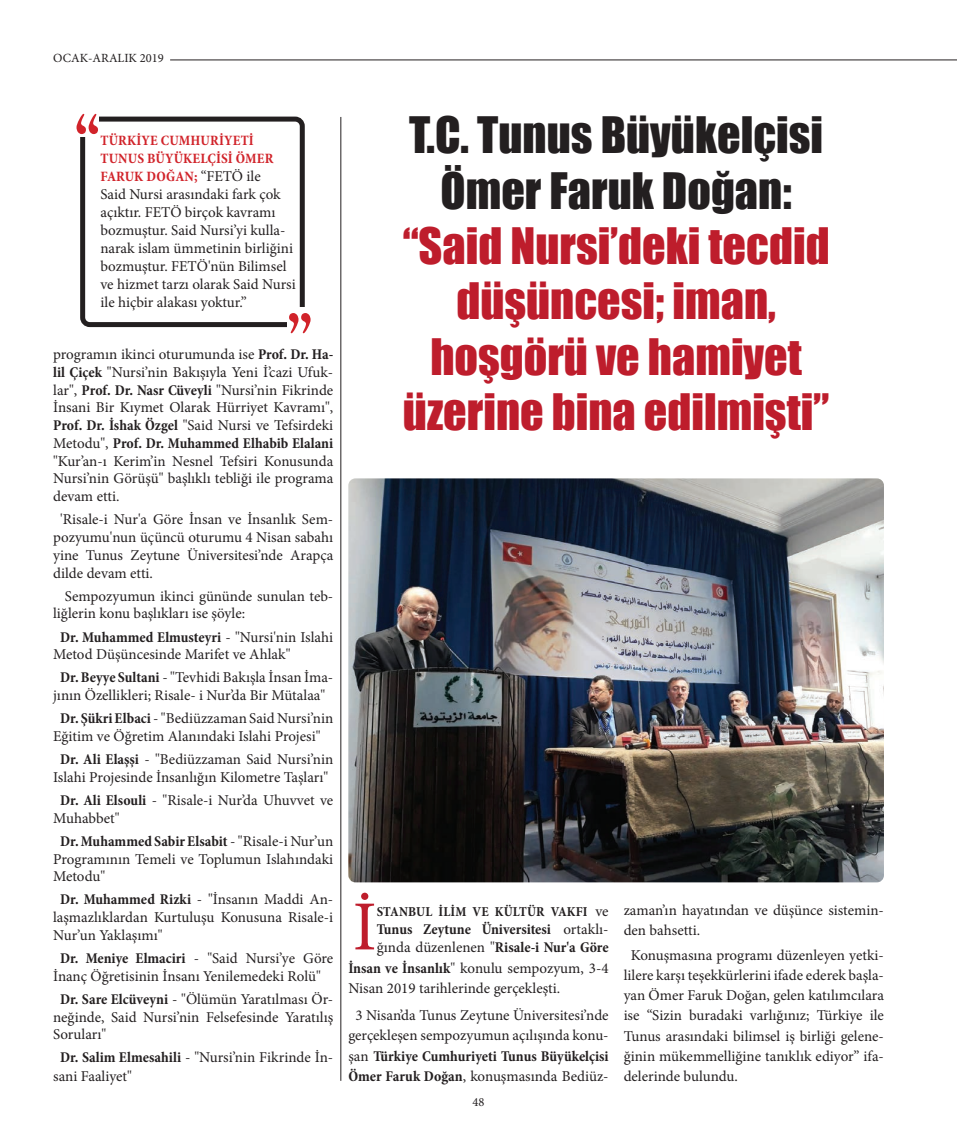
<style>
.page{position:relative;width:957px;height:1134px;background:#fff}
.page>*{position:absolute;margin:0;border:0;box-sizing:border-box;transform-origin:0 0}
.Paragraf{font:70.38px "Minion Pro";color:#be1d2c}
.BAŞLIK{font:46.12px/55.4px "Impact";color:#be1d2c;text-align:center}
.Ana_yazı{font:15px/17.8px "Minion Pro";color:#231f20}
.Paragraf-2{font:15px/20.2px "Minion Pro";color:#231f20}
.Paragraf-3{font:700 condensed 15px/18px "Minion Pro";color:#231f20}
.Ana_yazı-2{font:700 condensed 14.38px/17.6px "Minion Pro";letter-spacing:.01em;color:#d1232a}
.Paragraf-4{font:700 condensed 13.75px "Minion Pro";letter-spacing:.01em;color:#231f20}
.t1{font:12.5px "Minion Pro";color:#231f20}
.s1{font-weight:400;font-stretch:normal;font-size:15px;color:#231f20}
.s2{font-weight:700;font-stretch:condensed}
.s3{color:#231f20}
.s4{font-weight:400;font-stretch:normal;font-size:15px}
.s5{font-weight:400;font-stretch:normal}
</style>
<div class="page">
<hr style="left:170px;top:60px;width:787px;height:1px;background:#231f20">
<img style="left:348px;top:478px;width:536px;height:404px">
<hr style="left:340px;top:117px;width:1px;height:964px;background:#231f20">
<div style="left:80px;top:117px;width:225px;height:210px;border:5px solid #231f20;border-radius:7px"></div>
<div style="left:73px;top:107px;width:26px;height:29px;background:#fff"></div>
<svg style="left:76px;top:114px;width:22px;height:20px"></svg>
<div style="left:288px;top:308px;width:26px;height:29px;background:#fff"></div>
<svg style="left:289px;top:313px;width:21px;height:20px"></svg>
<p class="t1" style="left:53px;top:50px;width:112px">OCAK-ARALIK 2019</p>
<p class="Ana_yazı-2" style="left:100px;top:132px;width:174px">TÜRKIYE CUMHURIYETI<br>TUNUS BÜYÜKELÇISI ÖMER<br>FARUK DOĞAN; <span class="s1">“FETÖ ile</span></p>
<p class="Ana_yazı" style="left:100px;top:185px;width:197px">Said Nursi arasındaki fark çok açıktır. FETÖ birçok kavramı bozmuştur. Said Nursi’yi kulla&shy;narak islam ümmetinin birliğini bozmuştur. FETÖ'nün Bilimsel ve hizmet tarzı olarak Said Nursi ile hiçbir alakası yoktur.”</p>
<p class="Ana_yazı" style="left:53px;top:345px;width:282px;text-align:justify">programın ikinci oturumunda ise <span class="s2">Prof. Dr. Ha&shy;lil Çiçek</span> "Nursi’nin Bakışıyla Yeni İ’cazi Ufuk&shy;lar", <span class="s2">Prof. Dr. Nasr Cüveyli</span> "Nursi’nin Fikrinde İnsani Bir Kıymet Olarak Hürriyet Kavramı", <span class="s2">Prof. Dr. İshak Özgel</span> "Said Nursi ve Tefsirdeki Metodu", <span class="s2">Prof. Dr. Muhammed Elhabib Elalani </span>"Kur’an-ı Kerim’in Nesnel Tefsiri Konusunda Nursi’nin Görüşü" başlıklı tebliği ile programa devam etti.</p>
<p class="Ana_yazı" style="left:53px;top:511px;width:282px;text-align:justify;text-indent:7px">'Risale-i Nur'a Göre İnsan ve İnsanlık Sem&shy;pozyumu'nun üçüncü oturumu 4 Nisan sabahı yine Tunus Zeytune Üniversitesi’nde Arapça dilde devam etti.</p>
<p class="Ana_yazı" style="left:53px;top:587px;width:282px;text-indent:12px">Sempozyumun ikinci gününde sunulan teb&shy;liğlerin konu başlıkları ise şöyle:</p>
<p class="Ana_yazı" style="left:53px;top:628px;width:282px;text-indent:7px"><span class="s2">Dr. Muhammed Elmusteyri</span> - "Nursi'nin Islahi<br>Metod Düşüncesinde Marifet ve Ahlak"</p>
<p class="Ana_yazı" style="left:53px;top:669px;width:282px;text-align:center"><span class="s2">Dr. Beyye Sultani</span> - "Tevhidi Bakışla İnsan İma&shy;jının Özellikleri; Risale- i Nur’da Bir Mütalaa"</p>
<p class="Ana_yazı" style="left:53px;top:710px;width:282px;text-indent:7px"><span class="s2">Dr. Şükri Elbaci</span> - "Bediüzzaman Said Nursi’nin<br>Eğitim ve Öğretim Alanındaki Islahi Projesi"</p>
<p class="Ana_yazı" style="left:53px;top:750px;width:282px;text-align:center"><span class="s2">Dr. Ali Elaşşi</span> - "Bediüzzaman Said Nursi’nin<br>Islahi Projesinde İnsanlığın Kilometre Taşları"</p>
<p class="Ana_yazı" style="left:53px;top:791px;width:282px;text-indent:7px"><span class="s2">Dr. Ali Elsouli</span> - "Risale-i Nur’da Uhuvvet ve<br>Muhabbet"</p>
<p class="Ana_yazı" style="left:53px;top:832px;width:282px;text-align:justify;text-indent:7px"><span class="s2">Dr. Muhammed Sabir Elsabit</span> - "Risale-i Nur’un Programının Temeli ve Toplumun Islahındaki Metodu"</p>
<p class="Ana_yazı" style="left:53px;top:891px;width:282px;text-align:justify;text-indent:7px"><span class="s2">Dr. Muhammed Rizki</span> - "İnsanın Maddi An&shy;laşmazlıklardan Kurtuluşu Konusuna Risale-i Nur’un Yaklaşımı"</p>
<p class="Ana_yazı" style="left:53px;top:949px;width:282px;text-indent:7px"><span class="s2">Dr. Meniye Elmaciri</span> - "Said Nursi’ye Göre<br>İnanç Öğretisinin İnsanı Yenilemedeki Rolü"</p>
<p class="Ana_yazı" style="left:53px;top:990px;width:282px;text-align:justify;text-indent:7px"><span class="s2">Dr. Sare Elcüveyni</span> - "Ölümün Yaratılması Ör&shy;neğinde, Said Nursi’nin Felsefesinde Yaratılış Soruları"</p>
<p class="Ana_yazı" style="left:53px;top:1049px;width:282px;line-height:18.2px;text-indent:7px"><span class="s2">Dr. Salim Elmesahili</span> - "Nursi’nin Fikrinde İn&shy;sani Faaliyet"</p>
<p class="BAŞLIK" style="left:403px;top:106px;width:428px"><span class="s3">T.C. Tunus Büyükelçisi<br>Ömer Faruk Doğan: </span>“Said Nursi’deki tecdid düşüncesi; iman, hoşgörü ve hamiyet üzerine bina edilmişti”</p>
<p class="Paragraf" style="left:353px;top:880px;width:26px">İ</p>
<p class="Paragraf-4" style="left:377px;top:902px;width:233px">STANBUL İLIM VE KÜLTÜR VAKFI <span class="s4">ve</span></p>
<p class="Paragraf-3" style="left:377px;top:920px;width:233px">Tunus Zeytune Üniversitesi <span class="s5">ortaklı&shy;ğında düzenlenen "</span>Risale-i Nur'a Göre</p>
<p class="Paragraf-2" style="left:348px;top:958px;width:262px"><span class="s2">İnsan ve İnsanlık</span>" konulu sempozyum, 3-4<br>Nisan 2019 tarihlerinde gerçekleşti.</p>
<p class="Ana_yazı" style="left:348px;top:1005px;width:262px;line-height:20.2px;text-align:center">3 Nisan’da Tunus Zeytune Üniversitesi’nde gerçekleşen sempozyumun açılışında konu&shy;şan <span class="s2">Türkiye Cumhuriyeti Tunus Büyükelçisi Ömer Faruk Doğan</span>, konuşmasında Bediüz-</p>
<p class="t1" style="left:472px;top:1093px;width:14px">48</p>
<p class="Ana_yazı" style="left:623px;top:900px;width:262px;line-height:20.1px">zaman’ın hayatından ve düşünce sistemin&shy;den bahsetti.</p>
<p class="Ana_yazı" style="left:623px;top:945px;width:262px;line-height:20.1px;text-align:justify;text-indent:7px">Konuşmasına programı düzenleyen yetki&shy;lilere karşı teşekkürlerini ifade ederek başla&shy;yan Ömer Faruk Doğan, gelen katılımcılara ise “Sizin buradaki varlığınız; Türkiye ile Tunus arasındaki bilimsel iş birliği gelene&shy;ğinin mükemmelliğine tanıklık ediyor” ifa&shy;delerinde bulundu.</p>
</div>
